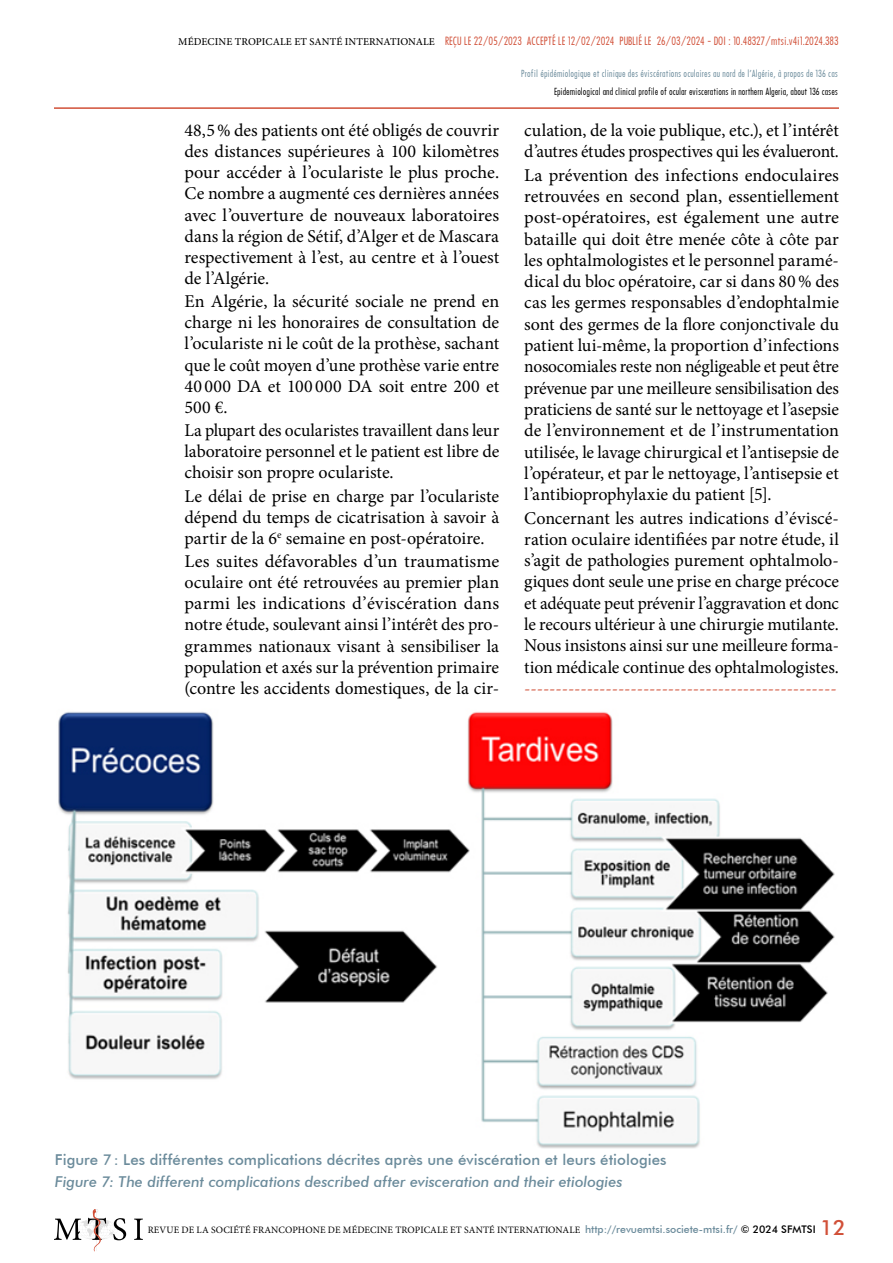
<style>
.page{position:relative;width:893px;height:1263px;background:#fff}
.page>*{position:absolute;margin:0;border:0;box-sizing:border-box;transform-origin:0 0}
.t1{font:18px/21.3px "Minion Pro";letter-spacing:-.01em;color:#000;text-align:justify}
.t2{font:18px "Minion Pro";color:#d15038}
.t3{font:500 15px "Futura BT";letter-spacing:.005em;color:#6b8b9b}
.t4{font:italic 500 15px "Futura BT";color:#6b8b9b}
.t5{font:500 10.5px "Futura Cond";color:#d15038}
.t6{font:9.75px "Minion Pro";letter-spacing:.01em;color:#000}
.t7{font:500 9px "Futura Cond";letter-spacing:.01em;color:#6b8b9b}
.t8{font:500 9px "Futura Cond";color:#000}
.s1{font-family:"Minion Pro";color:#000}
.s2{font-family:"Futura BT";font-weight:500;font-size:10.5px;color:#6b8b9b}
.s3{font-family:"Futura BT";font-weight:500;font-size:10.5px}
.s4{font-family:"Futura BT";font-weight:500;font-size:21px;color:#d15038}
</style>
<div class="page">
<hr style="left:54px;top:107px;width:785px;height:2px;background:#d15038">
<svg style="left:134px;top:1218px;width:9px;height:22px"></svg>
<svg style="left:54px;top:1209px;width:72px;height:43px"></svg>
<img style="left:58px;top:712px;width:777px;height:437px">
<p class="t5" style="left:178px;top:34px;width:662px"><span class="s1">MÉDECINE TROPICALE ET SANTÉ INTERNATIONALE</span> REÇU LE 22/05/2023 ACCEPTÉ LE 12/02/2024 PUBLIÉ LE 26/03/2024 - DOI : 10.48327/mtsi.v4i1.2024.383</p>
<p class="t7" style="left:521px;top:68px;width:318px">Profil épidémiologique et clinique des éviscérations oculaires au nord de l’Algérie, à propos de 136 cas</p>
<p class="t8" style="left:554px;top:86px;width:285px">Epidemiological and clinical profile of ocular eviscerations in northern Algeria, about 136 cases</p>
<p class="t1" style="left:185px;top:120px;width:316px">48,5% des patients ont été obligés de couvrir des distances supérieures à 100 kilomètres pour accéder à l’oculariste le plus proche.<br>Ce nombre a augmenté ces dernières années avec l’ouverture de nouveaux laboratoires dans la région de Sétif, d’Alger et de Mascara respectivement à l’est, au centre et à l’ouest de l’Algérie.</p>
<p class="t1" style="left:185px;top:291px;width:316px">En Algérie, la sécurité sociale ne prend en charge ni les honoraires de consultation de l’oculariste ni le coût de la prothèse, sachant que le coût moyen d’une prothèse varie entre 40 000 DA et 100 000 DA soit entre 200 et 500 €.</p>
<p class="t1" style="left:185px;top:420px;width:316px">La plupart des ocularistes travaillent dans leur laboratoire personnel et le patient est libre de choisir son propre oculariste.</p>
<p class="t1" style="left:185px;top:485px;width:316px">Le délai de prise en charge par l’oculariste dépend du temps de cicatrisation à savoir à partir de la 6<sup>e</sup> semaine en post-opératoire.</p>
<p class="t1" style="left:185px;top:551px;width:316px">Les suites défavorables d’un traumatisme oculaire ont été retrouvées au premier plan parmi les indications d’éviscération dans notre étude, soulevant ainsi l’intérêt des pro&shy;grammes nationaux visant à sensibiliser la population et axés sur la prévention primaire (contre les accidents domestiques, de la cir-</p>
<p class="t1" style="left:524px;top:120px;width:316px">culation, de la voie publique, etc.), et l’intérêt d’autres études prospectives qui les évalueront.</p>
<p class="t1" style="left:524px;top:164px;width:316px">La prévention des infections endoculaires retrouvées en second plan, essentiellement post-opératoires, est également une autre bataille qui doit être menée côte à côte par les ophtalmologistes et le personnel paramé&shy;dical du bloc opératoire, car si dans 80% des cas les germes responsables d’endophtalmie sont des germes de la flore conjonctivale du patient lui-même, la proportion d’infections nosocomiales reste non négligeable et peut être prévenue par une meilleure sensibilisation des praticiens de santé sur le nettoyage et l’asepsie de l’environnement et de l’instrumentation utilisée, le lavage chirurgical et l’antisepsie de l’opérateur, et par le nettoyage, l’antisepsie et l’antibioprophylaxie du patient [5].</p>
<p class="t1" style="left:524px;top:507px;width:316px">Concernant les autres indications d’éviscé&shy;ration oculaire identifiées par notre étude, il s’agit de pathologies purement ophtalmolo&shy;giques dont seule une prise en charge précoce et adéquate peut prévenir l’aggravation et donc le recours ultérieur à une chirurgie mutilante.<br>Nous insistons ainsi sur une meilleure forma&shy;tion médicale continue des ophtalmologistes.</p>
<p class="t2" style="left:524px;top:676px;width:314px">--------------------------------------------------</p>
<p class="t3" style="left:55px;top:1151px;width:613px">Figure 7: Les différentes complications décrites après une éviscération et leurs étiologies</p>
<p class="t4" style="left:55px;top:1173px;width:569px">Figure 7: The different complications described after evisceration and their etiologies</p>
<p class="t6" style="left:148px;top:1223px;width:699px">REVUE DE LA SOCIÉTÉ FRANCOPHONE DE MÉDECINE TROPICALE ET SANTÉ INTERNATIONALE <span class="s2">http://revuemtsi.societe-mtsi.fr/</span> <span class="s3">© 2024 SFMTSI</span> <span class="s4">12</span></p>
</div>
